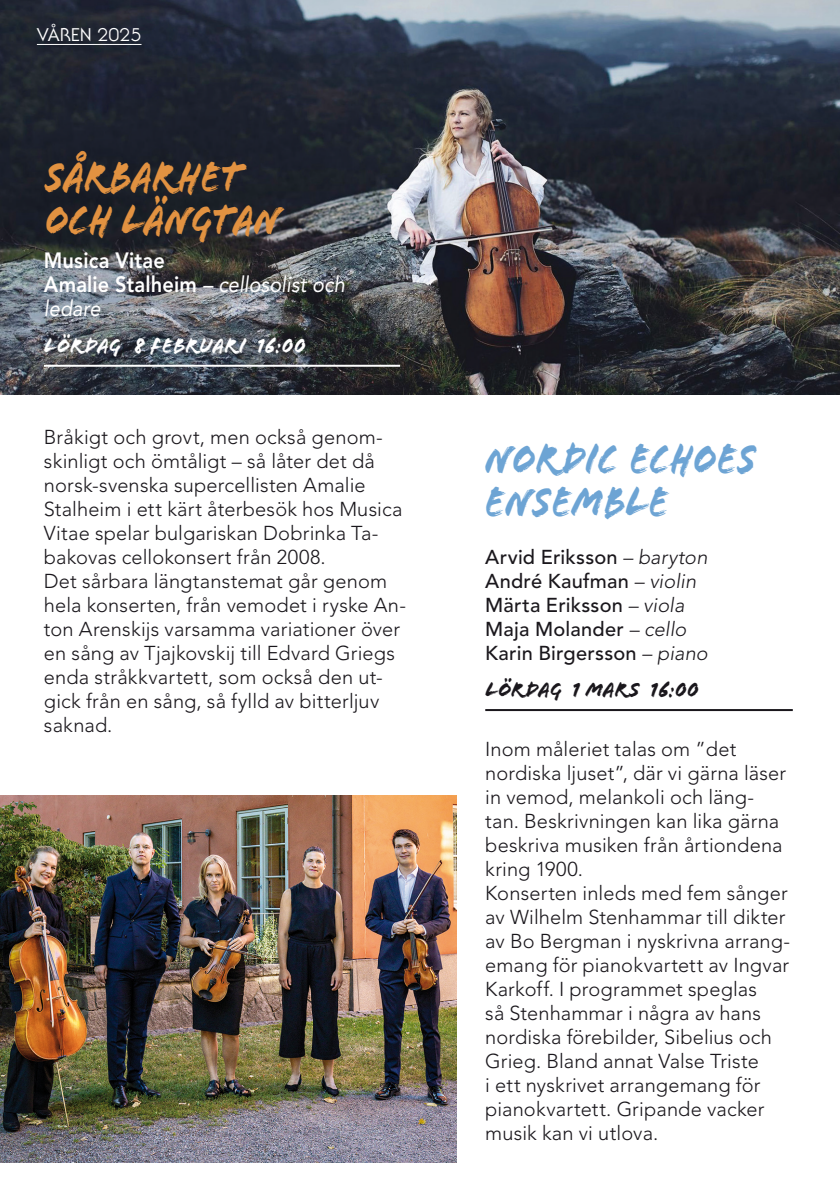
<style>
.page{position:relative;width:840px;height:1191px;background:#fff}
.page>*{position:absolute;margin:0;border:0;box-sizing:border-box;transform-origin:0 0}
.t1{font:45px/43.2px "Flood Std";letter-spacing:.015em;color:#6da4d4;scale:.8 1}
.t2{font:45px/43.2px "Flood Std";color:#e29241;scale:.8 1}
.t3{font:800 22px/24px "Avenir LT Std";letter-spacing:.01em;color:#fff;scale:.91 1}
.t4{font:22px "Flood Std";letter-spacing:.015em;color:#fff;scale:.91 1}
.t5{font:22px "Flood Std";letter-spacing:.005em;color:#1a171c;scale:.91 1}
.t6{font:300 20px/24px "Avenir LT Std";letter-spacing:.005em;color:#1a171c}
.t7{font:500 20px/24px "Avenir LT Std";letter-spacing:.01em;color:#1a171c}
.t8{font:18px "Serif Gothic Std";color:#fff}
.s1{font-weight:400;font-style:italic}
.s2{font-weight:300;font-style:italic}
</style>
<div class="page">
<img style="left:0;top:0;width:839px;height:394px">
<hr style="left:44px;top:365px;width:356px;height:2px;background:#fff">
<hr style="left:485px;top:709px;width:307px;height:2px;background:#1a171c">
<img style="left:0;top:795px;width:456px;height:367px">
<hr style="left:37px;top:44px;width:104px;height:1px;background:#fff">
<p class="t8" style="left:37px;top:24px;width:106px">VÅREN 2025</p>
<h1 class="t2" style="left:45px;top:156px;width:296px">SÅRBARHET<br>OCH LÄNGTAN</h1>
<p class="t3" style="left:44px;top:248px;width:332px">Musica Vitae<br>Amalie Stalheim <span class="s1">– cellosolist och ledare</span></p>
<p class="t4" style="left:44px;top:332px;width:289px">LÖRDAG 8 FEBRUARI 16:00</p>
<p class="t6" style="left:44px;top:425px;width:363px">Bråkigt och grovt, men också genom&shy;skinligt och ömtåligt – så låter det då norsk-svenska supercellisten Amalie Stalheim i ett kärt återbesök hos Musica Vitae spelar bulgariskan Dobrinka Ta&shy;bakovas cellokonsert från 2008.<br>Det sårbara längtanstemat går genom hela konserten, från vemodet i ryske An&shy;ton Arenskijs varsamma variationer över en sång av Tjajkovskij till Edvard Griegs enda stråkkvartett, som också den ut&shy;gick från en sång, så fylld av bitterljuv saknad.</p>
<h1 class="t1" style="left:485px;top:437px;width:340px">NORDIC ECHOES<br>ENSEMBLE</h1>
<p class="t7" style="left:485px;top:545px;width:224px">Arvid Eriksson <span class="s2">– baryton<br></span>André Kaufman <span class="s2">– violin<br></span>Märta Eriksson <span class="s2">– viola<br></span>Maja Molander <span class="s2">– cello<br></span>Karin Birgersson <span class="s2">– piano</span></p>
<p class="t5" style="left:485px;top:677px;width:236px">LÖRDAG 1 MARS 16:00</p>
<p class="t6" style="left:485px;top:737px;width:306px">Inom måleriet talas om ”det nordiska ljuset”, där vi gärna läser in vemod, melankoli och läng&shy;tan. Beskrivningen kan lika gärna beskriva musiken från årtiondena kring 1900.<br>Konserten inleds med fem sånger av Wilhelm Stenhammar till dikter av Bo Bergman i nyskrivna arrang&shy;emang för pianokvartett av Ingvar<br>Karkoff. I programmet speglas<br>så Stenhammar i några av hans nordiska förebilder, Sibelius och<br>Grieg. Bland annat Valse Triste<br>i ett nyskrivet arrangemang för pianokvartett. Gripande vacker musik kan vi utlova.</p>
</div>
